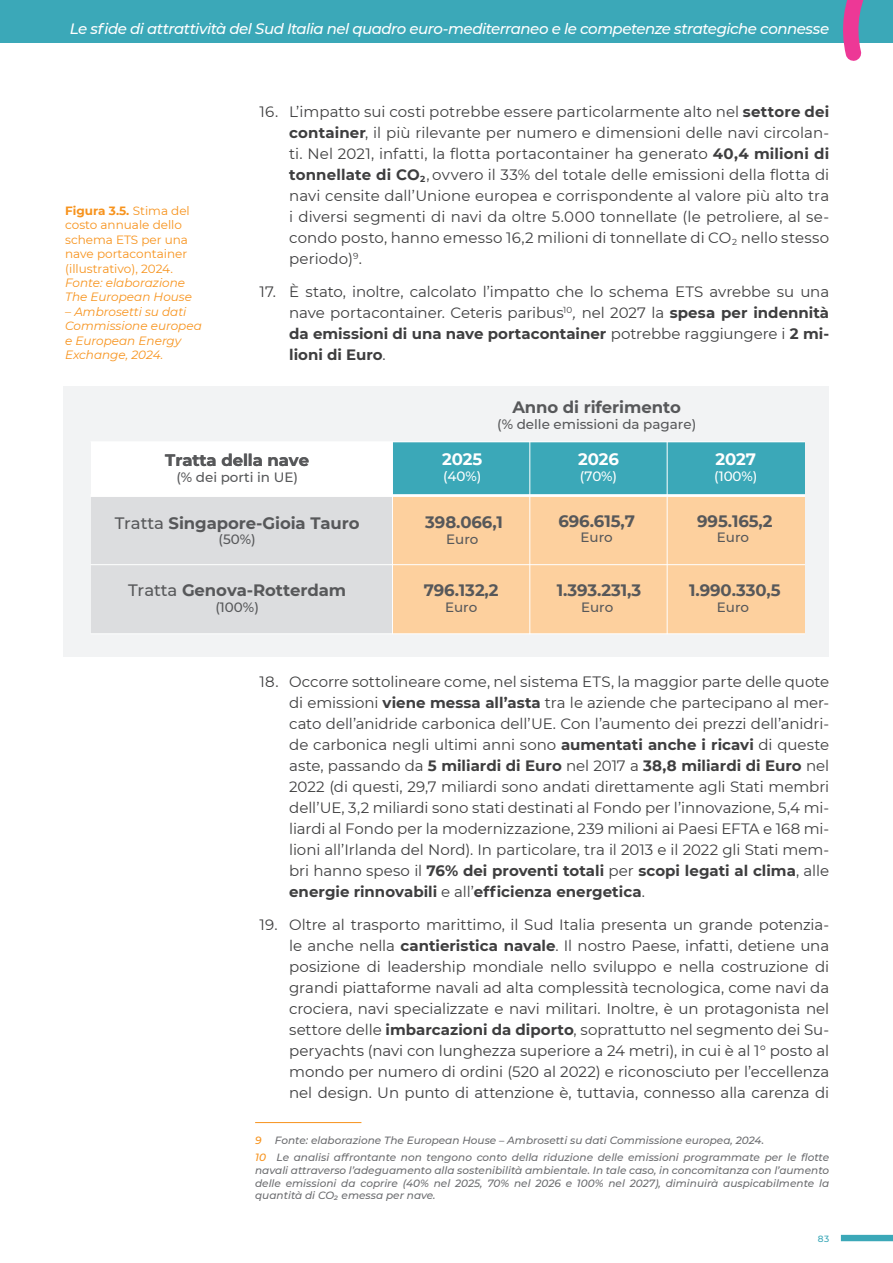
<style>
.page{position:relative;width:893px;height:1263px;background:#fff}
.page>*{position:absolute;margin:0;border:0;box-sizing:border-box;transform-origin:0 0}
.t1{font:700 16.5px "Montserrat";letter-spacing:-.005em;color:#57585a}
.t2{font:700 16.5px "Montserrat";letter-spacing:-.005em;color:#fff}
.t3{font:15px/21px "Montserrat";letter-spacing:-.005em;color:#3e3e3f;text-align:justify}
.t4{font:italic 500 15px "Montserrat";letter-spacing:-.035em;color:#fff}
.t5{font:500 13.5px "Montserrat";color:#57585a}
.t6{font:500 13.5px "Montserrat";letter-spacing:-.005em;color:#fff}
.t7{font:italic 12px/14.4px "Montserrat";color:#f7931d}
.t8{font:12px/14.4px "Montserrat";color:#f7931d}
.t9{font:italic 500 10.5px/12.6px "Montserrat";color:#6c6d70}
.t10{font:italic 500 10.5px "Montserrat";color:#f7931d}
.t11{font:500 9px "Montserrat";color:#3ba8b8}
.s1{font-weight:700}
.s2{font-style:italic}
.s3{font-weight:500}
.s4{color:#f7931d}
</style>
<div class="page">
<div style="left:841px;top:1235px;width:52px;height:6px;background:#3ba8b8"></div>
<hr style="left:255px;top:1122px;width:106px;height:1px;background:#f7931d">
<div style="left:0;top:0;width:893px;height:43px;background:#3ba8b8"></div>
<svg style="left:843px;top:0;width:21px;height:61px"></svg>
<div style="left:64px;top:386px;width:765px;height:271px;background:#f2f3f4"></div>
<div style="left:91px;top:442px;width:301px;height:53px;background:#fff"></div>
<div style="left:392px;top:442px;width:138px;height:53px;background:#3ba8b8"></div>
<div style="left:530px;top:442px;width:137px;height:53px;background:#3ba8b8"></div>
<div style="left:667px;top:442px;width:137px;height:53px;background:#3ba8b8"></div>
<div style="left:91px;top:496px;width:301px;height:69px;background:#dcdddf"></div>
<div style="left:392px;top:496px;width:138px;height:69px;background:#fdd09e"></div>
<div style="left:530px;top:496px;width:137px;height:69px;background:#fdd09e"></div>
<div style="left:667px;top:496px;width:137px;height:69px;background:#fdd09e"></div>
<div style="left:91px;top:565px;width:301px;height:69px;background:#dcdddf"></div>
<div style="left:392px;top:565px;width:138px;height:69px;background:#fdd09e"></div>
<div style="left:530px;top:565px;width:137px;height:69px;background:#fdd09e"></div>
<div style="left:667px;top:565px;width:137px;height:69px;background:#fdd09e"></div>
<hr style="left:392px;top:441px;width:1px;height:193px;background:#fff">
<hr style="left:529px;top:441px;width:1px;height:193px;background:#fff">
<hr style="left:667px;top:441px;width:1px;height:193px;background:#fff">
<hr style="left:91px;top:494px;width:714px;height:3px;background:#fff">
<hr style="left:91px;top:564px;width:714px;height:1px;background:#fff">
<hr style="left:91px;top:441px;width:714px;height:1px;background:#fff">
<hr style="left:91px;top:633px;width:714px;height:1px;background:#fff">
<p class="t4" style="left:70px;top:18px;width:761px">Le sfide di attrattività del Sud Italia nel quadro euro-mediterraneo e le competenze strategiche connesse</p>
<p class="t8" style="left:65px;top:203px;width:126px"><span class="s1">Figura 3.5.</span> Stima del costo annuale dello schema ETS per una nave portacontainer (illustrativo), 2024.</p>
<p class="t7" style="left:65px;top:275px;width:128px">Fonte: elaborazione<br>The European House</p>
<p class="t7" style="left:65px;top:304px;width:138px">– Ambrosetti su dati<br>Commissione europea e European Energy<br>Exchange, 2024.</p>
<p class="t3" style="left:289px;top:100px;width:542px;text-indent:-30px">16. L’impatto sui costi potrebbe essere particolarmente alto nel <span class="s1">settore dei container</span>, il più rilevante per numero e dimensioni delle navi circolan&shy;ti. Nel 2021, infatti, la flotta portacontainer ha generato <span class="s1">40,4 milioni di tonnellate di CO</span><sub>2</sub>, ovvero il 33% del totale delle emissioni della flotta di navi censite dall’Unione europea e corrispondente al valore più alto tra i diversi segmenti di navi da oltre 5.000 tonnellate (le petroliere, al se&shy;condo posto, hanno emesso 16,2 milioni di tonnellate di CO<sub>2</sub> nello stesso periodo)<sup>9</sup>.</p>
<p class="t3" style="left:289px;top:280px;width:542px;text-indent:-30px">17. È stato, inoltre, calcolato l’impatto che lo schema ETS avrebbe su una nave portacontainer. Ceteris paribus<sup>10</sup><span class="s2">,</span> nel 2027 la <span class="s1">spesa per indennità da emissioni di una nave portacontainer</span> potrebbe raggiungere i <span class="s1">2 mi&shy;lioni di Euro</span>.</p>
<p class="t1" style="left:512px;top:395px;width:170px">Anno di riferimento</p>
<p class="t5" style="left:497px;top:414px;width:201px">(% delle emissioni da pagare)</p>
<p class="t1" style="left:165px;top:448px;width:145px">Tratta della nave</p>
<p class="t5" style="left:176px;top:467px;width:123px">(% dei porti in UE)</p>
<p class="t1" style="left:115px;top:511px;width:246px"><span class="s3">Tratta</span> Singapore-Gioia Tauro</p>
<p class="t5" style="left:219px;top:530px;width:39px">(50%)</p>
<p class="t1" style="left:128px;top:578px;width:220px"><span class="s3">Tratta</span> Genova-Rotterdam</p>
<p class="t5" style="left:215px;top:597px;width:45px">(100%)</p>
<p class="t2" style="left:442px;top:447px;width:42px">2025</p>
<p class="t6" style="left:443px;top:466px;width:40px">(40%)</p>
<p class="t2" style="left:578px;top:447px;width:42px">2026</p>
<p class="t6" style="left:580px;top:466px;width:39px">(70%)</p>
<p class="t2" style="left:715px;top:447px;width:42px">2027</p>
<p class="t6" style="left:714px;top:466px;width:45px">(100%)</p>
<p class="t1" style="left:425px;top:510px;width:79px">398.066,1</p>
<p class="t5" style="left:446px;top:530px;width:34px">Euro</p>
<p class="t1" style="left:558px;top:509px;width:78px">696.615,7</p>
<p class="t5" style="left:581px;top:528px;width:34px">Euro</p>
<p class="t1" style="left:697px;top:509px;width:77px">995.165,2</p>
<p class="t5" style="left:717px;top:528px;width:34px">Euro</p>
<p class="t1" style="left:424px;top:578px;width:76px">796.132,2</p>
<p class="t5" style="left:445px;top:597px;width:34px">Euro</p>
<p class="t1" style="left:557px;top:578px;width:86px">1.393.231,3</p>
<p class="t5" style="left:581px;top:597px;width:34px">Euro</p>
<p class="t1" style="left:689px;top:578px;width:93px">1.990.330,5</p>
<p class="t5" style="left:717px;top:597px;width:34px">Euro</p>
<p class="t3" style="left:289px;top:670px;width:542px;text-indent:-30px">18. Occorre sottolineare come, nel sistema ETS, la maggior parte delle quote di emissioni <span class="s1">viene messa all’asta</span> tra le aziende che partecipano al mer&shy;cato dell’anidride carbonica dell’UE. Con l’aumento dei prezzi dell’anidri&shy;de carbonica negli ultimi anni sono <span class="s1">aumentati anche i ricavi</span> di queste aste, passando da <span class="s1">5 miliardi di Euro</span> nel 2017 a <span class="s1">38,8 miliardi di Euro</span> nel 2022 (di questi, 29,7 miliardi sono andati direttamente agli Stati membri dell’UE, 3,2 miliardi sono stati destinati al Fondo per l’innovazione, 5,4 mi&shy;liardi al Fondo per la modernizzazione, 239 milioni ai Paesi EFTA e 168 mi&shy;lioni all’Irlanda del Nord). In particolare, tra il 2013 e il 2022 gli Stati mem&shy;bri hanno speso il <span class="s1">76% dei proventi totali</span> per <span class="s1">scopi legati al clima</span>, alle <span class="s1">energie rinnovabili</span> e all’<span class="s1">efficienza energetica</span>.</p>
<p class="t3" style="left:289px;top:913px;width:542px;text-indent:-30px">19. Oltre al trasporto marittimo, il Sud Italia presenta un grande potenzia&shy;le anche nella <span class="s1">cantieristica navale</span>. Il nostro Paese, infatti, detiene una posizione di leadership mondiale nello sviluppo e nella costruzione di grandi piattaforme navali ad alta complessità tecnologica, come navi da crociera, navi specializzate e navi militari. Inoltre, è un protagonista nel settore delle <span class="s1">imbarcazioni da diporto</span>, soprattutto nel segmento dei Su&shy;peryachts (navi con lunghezza superiore a 24 metri), in cui è al 1° posto al mondo per numero di ordini (520 al 2022) e riconosciuto per l’eccellenza nel design. Un punto di attenzione è, tuttavia, connesso alla carenza di</p>
<p class="t10" style="left:255px;top:1132px;width:8px">9</p>
<p class="t9" style="left:255px;top:1131px;width:576px;line-height:17.7px;text-indent:20px">Fonte: elaborazione The European House – Ambrosetti su dati Commissione europea, 2024.<br><span class="s4">10</span> Le analisi affrontante non tengono conto della riduzione delle emissioni programmate per le flotte</p>
<p class="t9" style="left:255px;top:1163px;width:575px;text-align:justify">navali attraverso l’adeguamento alla sostenibilità ambientale. In tale caso, in concomitanza con l’aumento delle emissioni da coprire (40% nel 2025, 70% nel 2026 e 100% nel 2027), diminuirà auspicabilmente la quantità di CO2 emessa per nave.</p>
<p class="t11" style="left:818px;top:1232px;width:13px">83</p>
</div>
